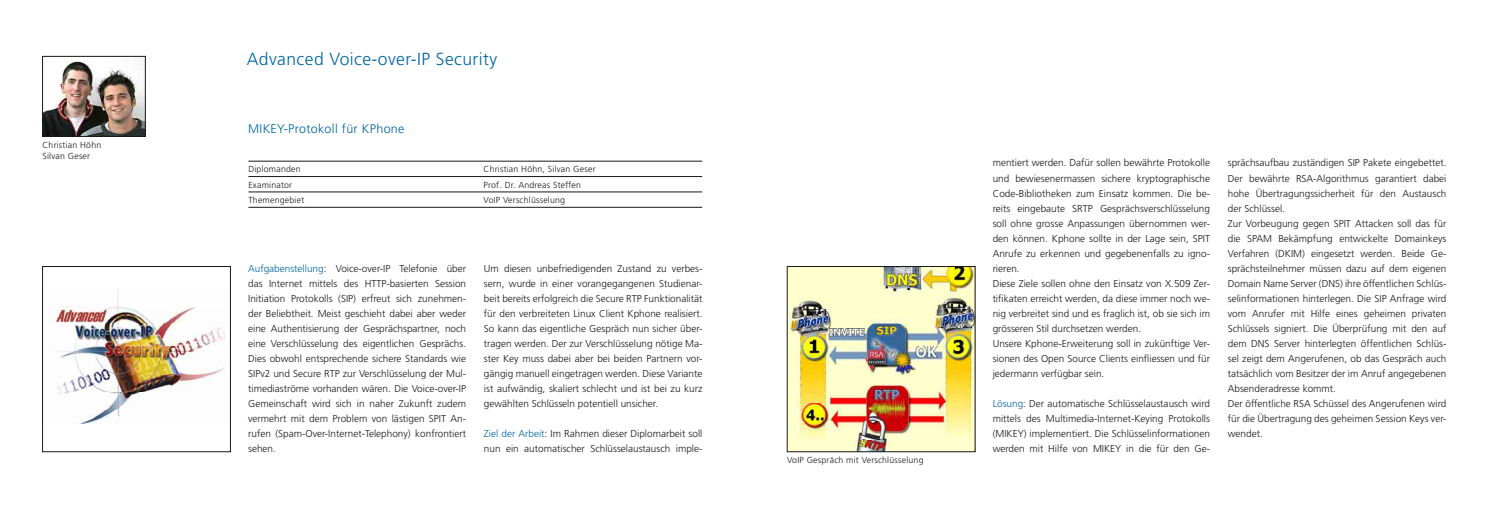
<style>
.page{position:relative;width:1489px;height:525px;background:#fff}
.page>*{position:absolute;margin:0;border:0;box-sizing:border-box;transform-origin:0 0}
.t1{font:300 17.5px "Frutiger";letter-spacing:.025em;color:#0065a2}
.t2{font:300 12.5px "Frutiger";letter-spacing:.025em;color:#0065a2}
.t3{font:300 10px/15px "Frutiger";color:#1a171b}
.t4{font:300 8.75px/11.2px "Frutiger";letter-spacing:.025em;color:#1a171b}
.s1{color:#0065a2}
</style>
<div class="page">
<hr style="left:248px;top:176px;width:454px;height:1px;background:#1a171b">
<hr style="left:248px;top:192px;width:454px;height:1px;background:#1a171b">
<hr style="left:248px;top:207px;width:454px;height:1px;background:#1a171b">
<hr style="left:248px;top:161px;width:235px;height:1px;background:#1a171b">
<hr style="left:483px;top:161px;width:219px;height:1px;background:#1a171b">
<img style="left:44px;top:61px;width:99px;height:73px">
<div style="left:42px;top:56px;width:103px;height:80px;border:1px solid #1a171b"></div>
<img style="left:56px;top:289px;width:170px;height:134px">
<div style="left:42px;top:266px;width:188px;height:185px;border:1px solid #1a171b"></div>
<img style="left:789px;top:268px;width:184px;height:181px">
<p class="t4" style="left:43px;top:140px;width:60px">Christian Höhn<br>Silvan Geser</p>
<h1 class="t1" style="left:247px;top:52px;width:252px">Advanced Voice-over-IP Security</h1>
<p class="t2" style="left:248px;top:123px;width:158px">MIKEY-Protokoll für KPhone</p>
<p class="t4" style="left:248px;top:164px;width:54px">Diplomanden</p>
<p class="t4" style="left:483px;top:164px;width:113px">Christian Höhn, Silvan Geser</p>
<p class="t4" style="left:248px;top:179px;width:45px">Examinator</p>
<p class="t4" style="left:483px;top:179px;width:99px">Prof. Dr. Andreas Steffen</p>
<p class="t4" style="left:248px;top:195px;width:57px">Themengebiet</p>
<p class="t4" style="left:483px;top:195px;width:83px">VoIP Verschlüsselung</p>
<p class="t3" style="left:248px;top:261px;width:219px;text-align:justify"><span class="s1">Aufgabenstellung</span>: Voice-over-IP Telefonie über das Internet mittels des HTTP-basierten Session Initiation Protokolls (SIP) erfreut sich zunehmen&shy;der Beliebtheit. Meist geschieht dabei aber weder eine Authentisierung der Gesprächspartner, noch eine Verschlüsselung des eigentlichen Gesprächs.<br>Dies obwohl entsprechende sichere Standards wie SIPv2 und Secure RTP zur Verschlüsselung der Mul&shy;timediaströme vorhanden wären. Die Voice-over-IP Gemeinschaft wird sich in naher Zukunft zudem vermehrt mit dem Problem von lästigen SPIT An&shy;rufen (Spam-Over-Internet-Telephony) konfrontiert sehen.</p>
<p class="t3" style="left:484px;top:261px;width:220px;text-align:justify">Um diesen unbefriedigenden Zustand zu verbes&shy;sern, wurde in einer vorangegangenen Studienar&shy;beit bereits erfolgreich die Secure RTP Funktionalität für den verbreiteten Linux Client Kphone realisiert.<br>So kann das eigentliche Gespräch nun sicher über&shy;tragen werden. Der zur Verschlüsselung nötige Ma&shy;ster Key muss dabei aber bei beiden Partnern vor&shy;gängig manuell eingetragen werden. Diese Variante ist aufwändig, skaliert schlecht und ist bei zu kurz gewählten Schlüsseln potentiell unsicher.</p>
<p class="t3" style="left:484px;top:426px;width:220px"><span class="s1">Ziel der Arbeit</span>: Im Rahmen dieser Diplomarbeit soll nun ein automatischer Schlüsselaustausch imple-</p>
<p class="t4" style="left:787px;top:455px;width:138px">VoIP Gespräch mit Verschlüsselung</p>
<p class="t3" style="left:992px;top:156px;width:219px">mentiert werden. Dafür sollen bewährte Protokolle und bewiesenermassen sichere kryptographische Code-Bibliotheken zum Einsatz kommen. Die be&shy;reits eingebaute SRTP Gesprächsverschlüsselung soll ohne grosse Anpassungen übernommen wer&shy;den können. Kphone sollte in der Lage sein, SPIT Anrufe zu erkennen und gegebenenfalls zu igno&shy;rieren.<br>Diese Ziele sollen ohne den Einsatz von X.509 Zer&shy;tifikaten erreicht werden, da diese immer noch we&shy;nig verbreitet sind und es fraglich ist, ob sie sich im grösseren Stil durchsetzen werden.<br>Unsere Kphone-Erweiterung soll in zukünftige Ver&shy;sionen des Open Source Clients einfliessen und für jedermann verfügbar sein.</p>
<p class="t3" style="left:992px;top:396px;width:219px;text-align:justify"><span class="s1">Lösung</span>: Der automatische Schlüsselaustausch wird mittels des Multimedia-Internet-Keying Protokolls (MIKEY) implementiert. Die Schlüsselinformationen werden mit Hilfe von MIKEY in die für den Ge-</p>
<p class="t3" style="left:1227px;top:156px;width:220px">sprächsaufbau zuständigen SIP Pakete eingebettet.<br>Der bewährte RSA-Algorithmus garantiert dabei hohe Übertragungssicherheit für den Austausch der Schlüssel.<br>Zur Vorbeugung gegen SPIT Attacken soll das für die SPAM Bekämpfung entwickelte Domainkeys Verfahren (DKIM) eingesetzt werden. Beide Ge&shy;sprächsteilnehmer müssen dazu auf dem eigenen Domain Name Server (DNS) ihre öffentlichen Schlüs&shy;selinformationen hinterlegen. Die SIP Anfrage wird vom Anrufer mit Hilfe eines geheimen privaten Schlüssels signiert. Die Überprüfung mit den auf dem DNS Server hinterlegten öffentlichen Schlüs&shy;sel zeigt dem Angerufenen, ob das Gespräch auch tatsächlich vom Besitzer der im Anruf angegebenen Absenderadresse kommt.<br>Der öffentliche RSA Schüssel des Angerufenen wird für die Übertragung des geheimen Session Keys ver&shy;wendet.</p>
</div>
